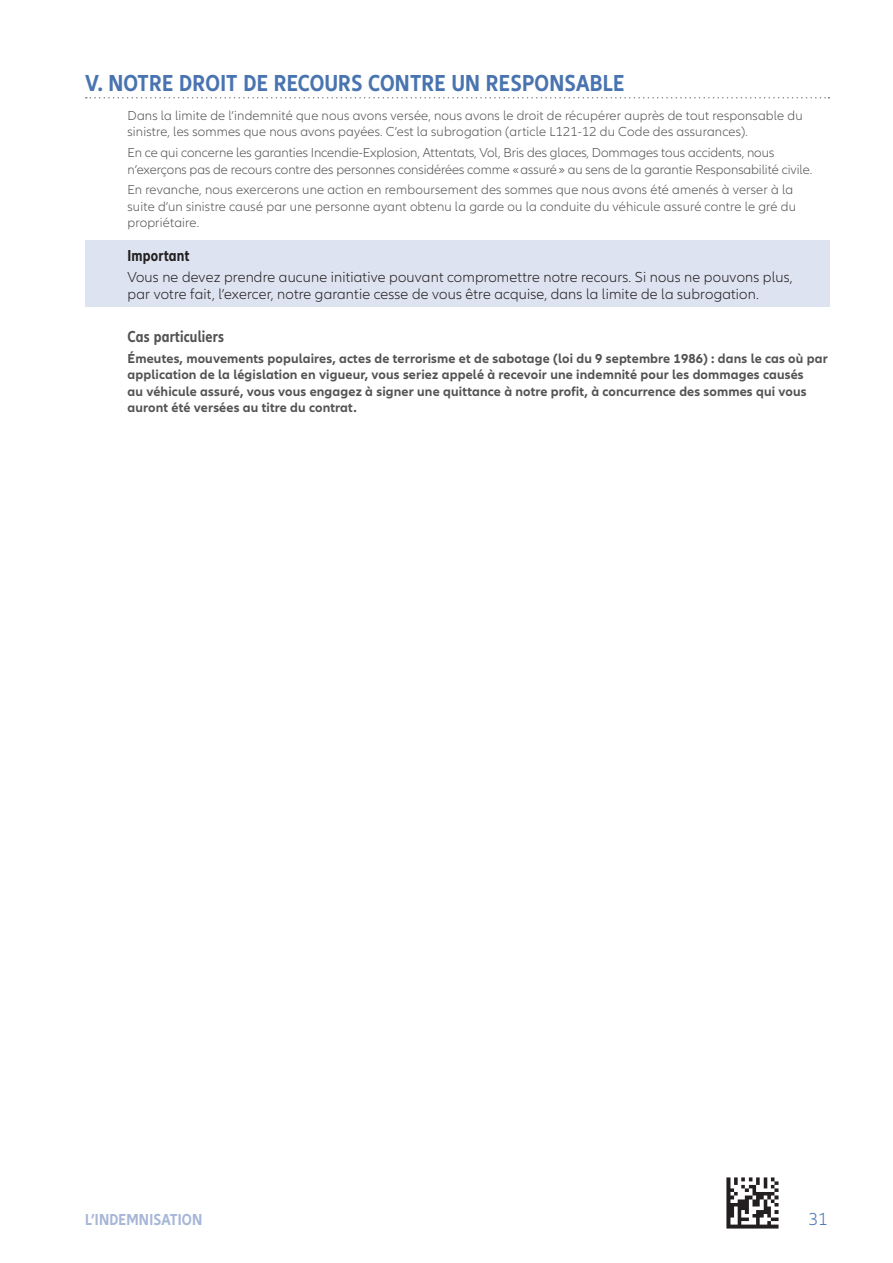
<style>
.page{position:relative;width:893px;height:1263px;background:#fff}
.page>*{position:absolute;margin:0;border:0;box-sizing:border-box;transform-origin:0 0}
.t1{font:700 condensed 24px "Allianz Neo";letter-spacing:.01em;color:#4974b0}
.t2{font:300 18px "Allianz Neo";color:#4974b0}
.t3{font:700 condensed 16.5px "Allianz Neo";letter-spacing:.01em;color:#a7b7d8}
.t4{font:700 condensed 16.5px "Allianz Neo";letter-spacing:.01em;color:#535355}
.t5{font:700 condensed 16.5px "Allianz Neo";letter-spacing:.01em;color:#231f20}
.t6{font:300 15px/16.5px "Allianz Neo";letter-spacing:.01em;color:#231f20}
.t7{font:300 13.5px/16.5px "Allianz Neo";letter-spacing:.01em;color:#535355}
.t8{font:700 13.5px/16.5px "Allianz Neo";letter-spacing:.01em;color:#535355}
</style>
<div class="page">
<img style="left:727px;top:1178px;width:51px;height:51px">
<svg style="left:86px;top:97px;width:743px;height:1px"></svg>
<div style="left:85px;top:240px;width:744px;height:67px;background:#dde3f0"></div>
<h1 class="t1" style="left:85px;top:69px;width:541px">V. NOTRE DROIT DE RECOURS CONTRE UN RESPONSABLE</h1>
<p class="t7" style="left:128px;top:108px;width:677px">Dans la limite de l’indemnité que nous avons versée, nous avons le droit de récupérer auprès de tout responsable du sinistre, les sommes que nous avons payées. C’est la subrogation (article L121-12 du Code des assurances).</p>
<p class="t7" style="left:128px;top:145px;width:686px">En ce qui concerne les garanties Incendie-Explosion, Attentats, Vol, Bris des glaces, Dommages tous accidents, nous n’exerçons pas de recours contre des personnes considérées comme «assuré» au sens de la garantie Responsabilité civile.</p>
<p class="t7" style="left:128px;top:182px;width:670px">En revanche, nous exercerons une action en remboursement des sommes que nous avons été amenés à verser à la suite d’un sinistre causé par une personne ayant obtenu la garde ou la conduite du véhicule assuré contre le gré du propriétaire.</p>
<p class="t5" style="left:128px;top:246px;width:63px">Important</p>
<p class="t6" style="left:128px;top:269px;width:666px">Vous ne devez prendre aucune initiative pouvant compromettre notre recours. Si nous ne pouvons plus, par votre fait, l’exercer, notre garantie cesse de vous être acquise, dans la limite de la subrogation.</p>
<p class="t4" style="left:128px;top:327px;width:98px">Cas particuliers</p>
<p class="t8" style="left:128px;top:350px;width:702px">Émeutes, mouvements populaires, actes de terrorisme et de sabotage (loi du 9 septembre 1986) : dans le cas où par application de la législation en vigueur, vous seriez appelé à recevoir une indemnité pour les dommages causés<br>au véhicule assuré, vous vous engagez à signer une quittance à notre profit, à concurrence des sommes qui vous auront été versées au titre du contrat.</p>
<p class="t3" style="left:85px;top:1210px;width:119px">L’INDEMNISATION</p>
<h2 class="t2" style="left:809px;top:1208px;width:20px">31</h2>
</div>
